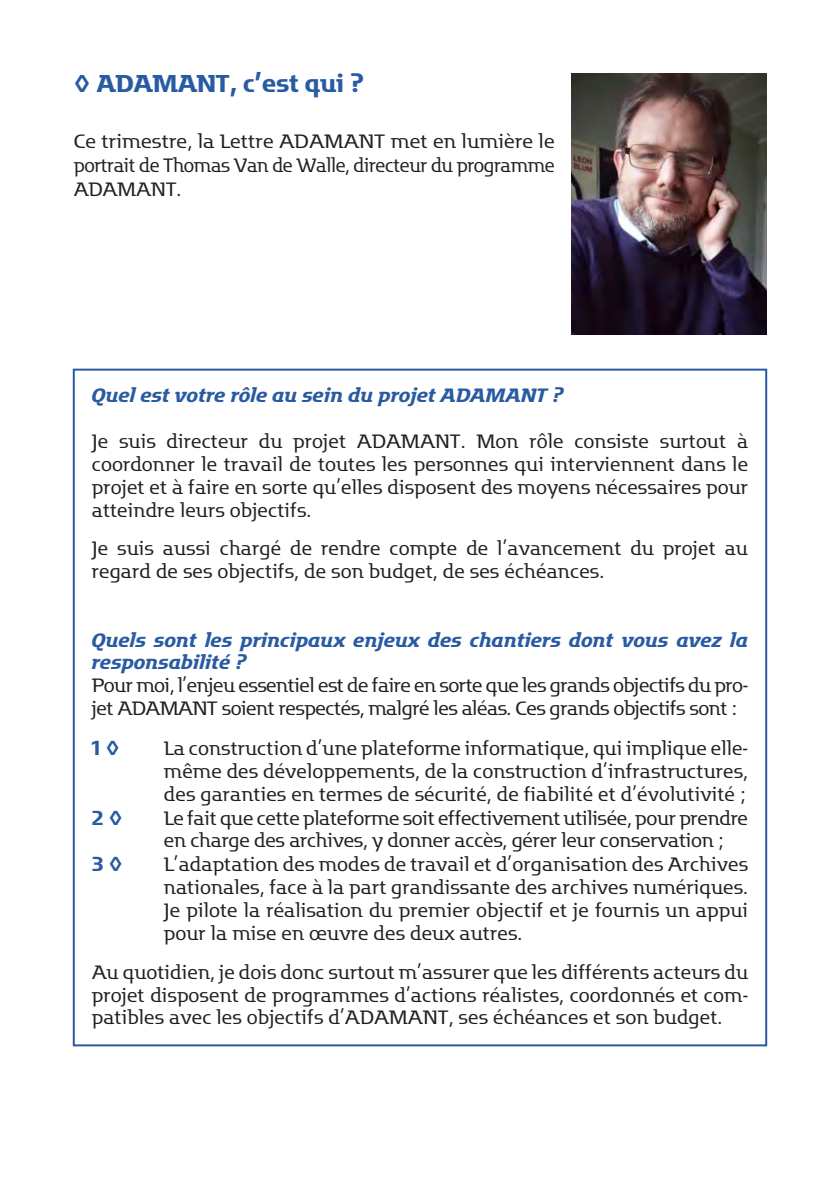
<style>
.page{position:relative;width:840px;height:1191px;background:#fff}
.page>*{position:absolute;margin:0;border:0;box-sizing:border-box;transform-origin:0 0}
.t1{font:500 24px "Motter Factum";letter-spacing:-.01em;color:#295ba2}
.t2{font:500 20px "Motter Factum";color:#295ba2}
.t3{font:19px/22.8px "Motter Factum";color:#231f20;text-align:justify}
.t4{font:19px/22.8px "Motter Factum";letter-spacing:-.03em;color:#231f20}
.t5{font:19px/22.8px "Motter Factum";letter-spacing:-.02em;color:#231f20}
.t6{font:italic 500 19px/22.8px "Motter Factum";color:#295ba2}
</style>
<div class="page">
<img style="left:571px;top:74px;width:194px;height:260px">
<p class="t1" style="left:74px;top:70px;width:291px">◊ ADAMANT, c’est qui ?</p>
<p class="t3" style="left:74px;top:130px;width:482px;line-height:24px">Ce trimestre, la Lettre ADAMANT met en lumière le portrait de Thomas Van de Walle, directeur du programme ADAMANT.</p>
<p class="t6" style="left:92px;top:385px;width:473px">Quel est votre rôle au sein du projet ADAMANT ?</p>
<p class="t3" style="left:92px;top:431px;width:657px">Je suis directeur du projet ADAMANT. Mon rôle consiste surtout à coordonner le travail de toutes les personnes qui interviennent dans le projet et à faire en sorte qu’elles disposent des moyens nécessaires pour atteindre leurs objectifs.</p>
<p class="t3" style="left:92px;top:538px;width:657px">Je suis aussi chargé de rendre compte de l’avancement du projet au regard de ses objectifs, de son budget, de ses échéances.</p>
<p class="t6" style="left:92px;top:629px;width:657px">Quels sont les principaux enjeux des chantiers dont vous avez la responsabilité ?</p>
<p class="t4" style="left:92px;top:675px;width:657px">Pour moi, l’enjeu essentiel est de faire en sorte que les grands objectifs du pro&shy;jet ADAMANT soient respectés, malgré les aléas. Ces grands objectifs sont :</p>
<p class="t2" style="left:92px;top:736px;width:29px">1 ◊</p>
<p class="t3" style="left:164px;top:737px;width:585px">La construction d’une plateforme informatique, qui implique elle&shy;même des développements, de la construction d’infrastructures, des garanties en termes de sécurité, de fiabilité et d’évolutivité ;</p>
<p class="t2" style="left:92px;top:806px;width:33px">2 ◊</p>
<p class="t5" style="left:164px;top:807px;width:585px">Le fait que cette plateforme soit effectivement utilisée, pour prendre en charge des archives, y donner accès, gérer leur conservation ;</p>
<p class="t2" style="left:92px;top:853px;width:33px">3 ◊</p>
<p class="t3" style="left:164px;top:854px;width:585px">L’adaptation des modes de travail et d’organisation des Archives nationales, face à la part grandissante des archives numériques.<br>Je pilote la réalisation du premier objectif et je fournis un appui pour la mise en œuvre des deux autres.</p>
<p class="t3" style="left:92px;top:961px;width:657px">Au quotidien, je dois donc surtout m’assurer que les différents acteurs du projet disposent de programmes d’actions réalistes, coordonnés et com&shy;patibles avec les objectifs d’ADAMANT, ses échéances et son budget.</p>
</div>
